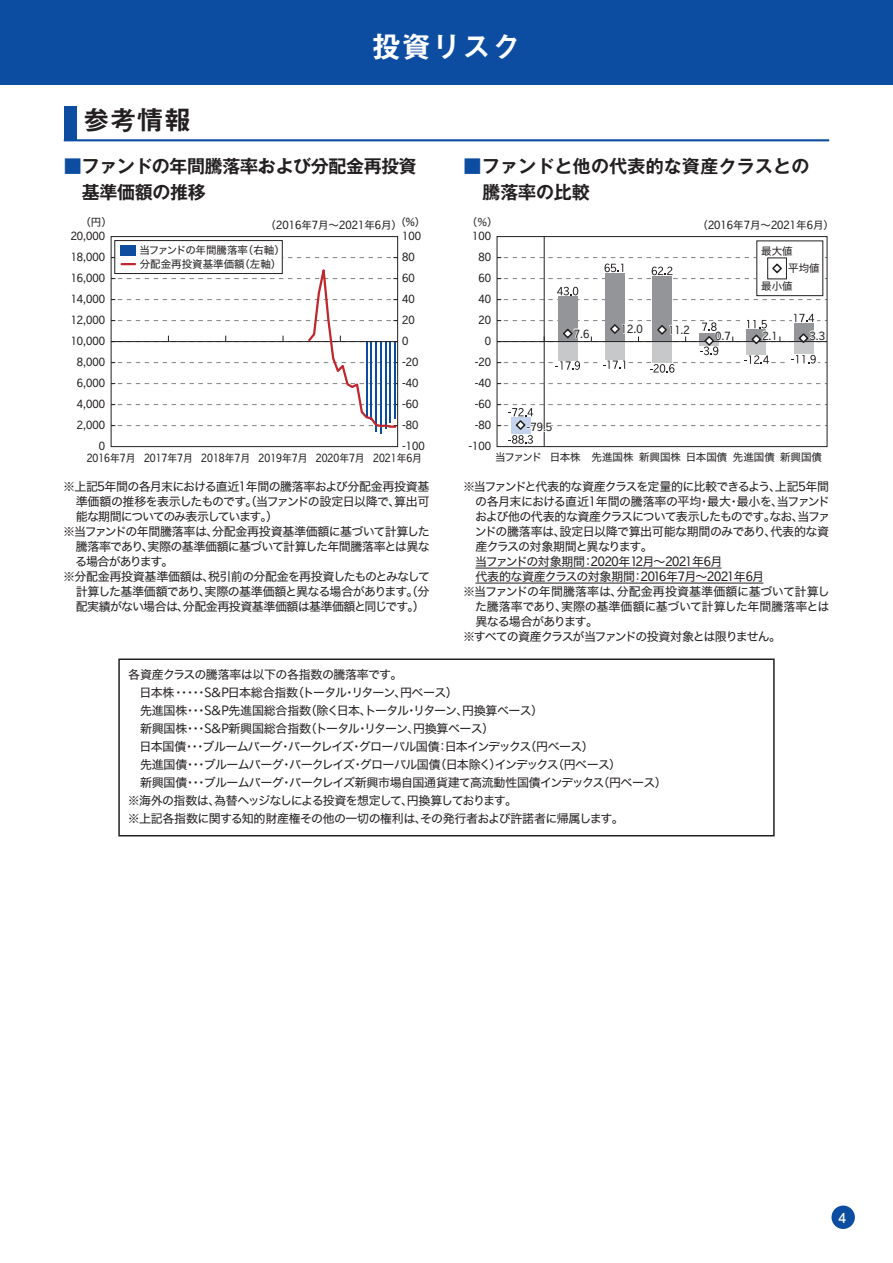
<style>
.page{position:relative;width:893px;height:1263px;background:#fff}
.page>*{position:absolute;margin:0;border:0;box-sizing:border-box;transform-origin:0 0}
.t1{font:30px "Midashi Go Pro MB31";color:#fff}
.t2{font:27px "Midashi Go Pro MB31";color:#231f20}
.t3{font:700 18px/25.5px "Gothic MB101 Pro De";letter-spacing:-.02em;color:#231f20}
.t4{font:700 18px/25.5px "Gothic MB101 Pro De";letter-spacing:.01em;color:#231f20}
.t5{font:700 13.8px "Futo Go B101 Pro";color:#fff}
.t6{font:12px/18px "Hira Kaku Std N W4";letter-spacing:-.05em;color:#231f20}
.t7{font:12px "Hira Kaku Std N W4";letter-spacing:-.09em;color:#231f20}
.t8{font:12px "Hira Kaku Std N W4";letter-spacing:-.08em;color:#231f20}
.t9{font:12px "Hira Kaku Std N W4";letter-spacing:-.005em;color:#231f20}
.t10{font:12px "Hira Kaku Std N W4";letter-spacing:-.03em;color:#231f20}
.t11{font:12px "Hira Kaku Std N W4";letter-spacing:-.085em;color:#231f20}
.t12{font:12px "Hira Kaku Std N W4";letter-spacing:-.115em;color:#231f20}
.t13{font:12px "Hira Kaku Std N W4";letter-spacing:-.11em;color:#231f20}
.t14{font:12px "Hira Kaku Std N W4";letter-spacing:-.075em;color:#231f20}
.t15{font:12px "Hira Kaku Std N W4";letter-spacing:-.095em;color:#231f20}
.t16{font:10.5px "Rakuten Global R";color:#231f20}
.t17{font:10.5px/13.5px "Hira Kaku Std N W4";color:#231f20}
.t18{font:10.5px "Rakuten Global R";color:#231f20;scale:.93 1}
.s1{color:#0d4da1}
.s2{font-family:"Hira Kaku Std N W4"}
.s3{font-family:"Rakuten Global R"}
</style>
<div class="page">
<div style="left:831px;top:1205px;width:24px;height:24px;background:#0d4da1;border-radius:50%"></div>
<div style="left:0;top:0;width:893px;height:85px;background:#0d4da1"></div>
<div style="left:64px;top:106px;width:13px;height:34px;background:#0d4da1"></div>
<svg style="left:64px;top:140px;width:13px;height:1px"></svg>
<hr style="left:77px;top:139px;width:752px;height:2px;background:#0d4da1">
<hr style="left:375px;top:342px;width:2px;height:90px;background:#0d4da1">
<hr style="left:380px;top:342px;width:2px;height:92px;background:#0d4da1">
<div style="left:111px;top:236px;width:287px;height:211px;border:1px solid #231f20"></div>
<div style="left:115px;top:240px;width:167px;height:34px;border:1px solid #231f20"></div>
<div style="left:120px;top:245px;width:16px;height:11px;background:#0d4da1"></div>
<svg style="left:111px;top:255px;width:287px;height:174px"></svg>
<svg style="left:499px;top:383px;width:326px;height:1px"></svg>
<div style="left:558px;top:296px;width:19px;height:46px;background:#939598"></div>
<div style="left:605px;top:273px;width:19px;height:69px;background:#939598"></div>
<div style="left:652px;top:276px;width:20px;height:66px;background:#939598"></div>
<hr style="left:544px;top:237px;width:1px;height:210px;background:#231f20">
<div style="left:497px;top:236px;width:330px;height:211px;border:1px solid #231f20"></div>
<svg style="left:497px;top:287px;width:330px;height:13px"></svg>
<svg style="left:497px;top:314px;width:330px;height:59px"></svg>
<svg style="left:497px;top:404px;width:330px;height:40px"></svg>
<div style="left:757px;top:241px;width:66px;height:55px;background:#fff"></div>
<div style="left:757px;top:241px;width:66px;height:55px;border:1px solid #231f20"></div>
<svg style="left:497px;top:257px;width:330px;height:22px"></svg>
<hr style="left:475px;top:568px;width:246px;height:1px;background:#231f20">
<hr style="left:475px;top:583px;width:288px;height:1px;background:#231f20">
<div style="left:118px;top:658px;width:657px;height:178px;border:2px solid #231f20"></div>
<h1 class="t1" style="left:371px;top:23px;width:151px">投資リスク</h1>
<h2 class="t2" style="left:83px;top:98px;width:109px">参考情報</h2>
<h3 class="t3" style="left:82px;top:151px;width:337px;text-indent:-18px"><span class="s1">■</span>ファンドの年間騰落率および分配金再投資基準価額の推移</h3>
<h3 class="t4" style="left:483px;top:151px;width:328px;text-indent:-19px"><span class="s1">■</span>ファンドと他の代表的な資産クラスとの騰落率の比較</h3>
<p class="t16" style="left:266px;top:218px;width:138px"><span class="s2">（</span>2016<span class="s2">年</span>7<span class="s2">月～</span>2021<span class="s2">年</span>6<span class="s2">月）</span></p>
<p class="t17" style="left:467px;top:216px;width:32px">（％）</p>
<p class="t17" style="left:81px;top:216px;width:33px">（円）</p>
<p class="t17" style="left:395px;top:216px;width:31px">（<span class="s3">%</span>）</p>
<p class="t16" style="left:697px;top:218px;width:138px"><span class="s2">（</span>2016<span class="s2">年</span>7<span class="s2">月～</span>2021<span class="s2">年</span>6<span class="s2">月）</span></p>
<p class="t16" style="left:71px;top:229px;width:36px">20,000</p>
<p class="t16" style="left:402px;top:229px;width:20px">100</p>
<p class="t16" style="left:472px;top:229px;width:20px">100</p>
<p class="t16" style="left:71px;top:250px;width:36px">18,000</p>
<p class="t16" style="left:71px;top:271px;width:36px">16,000</p>
<p class="t17" style="left:139px;top:243px;width:147px">当ファンドの年間騰落率（右軸）分配金再投資基準価額（左軸）</p>
<p class="t16" style="left:402px;top:250px;width:14px">80</p>
<p class="t16" style="left:402px;top:271px;width:14px">60</p>
<p class="t16" style="left:478px;top:250px;width:14px">80</p>
<p class="t16" style="left:478px;top:271px;width:14px">60</p>
<p class="t17" style="left:761px;top:244px;width:33px">最大値</p>
<p class="t17" style="left:761px;top:280px;width:33px">最小値</p>
<p class="t17" style="left:788px;top:262px;width:33px">平均値</p>
<p class="t16" style="left:71px;top:292px;width:36px">14,000</p>
<p class="t16" style="left:402px;top:292px;width:14px">40</p>
<p class="t16" style="left:478px;top:292px;width:14px">40</p>
<p class="t16" style="left:71px;top:313px;width:36px">12,000</p>
<p class="t16" style="left:71px;top:334px;width:36px">10,000</p>
<p class="t16" style="left:402px;top:313px;width:14px">20</p>
<p class="t16" style="left:402px;top:334px;width:8px">0</p>
<p class="t16" style="left:478px;top:313px;width:14px">20</p>
<p class="t16" style="left:485px;top:334px;width:8px">0</p>
<p class="t16" style="left:574px;top:326px;width:17px">7.6</p>
<p class="t16" style="left:621px;top:322px;width:23px">12.0</p>
<p class="t16" style="left:668px;top:323px;width:23px">11.2</p>
<p class="t16" style="left:715px;top:329px;width:17px">0.7</p>
<p class="t16" style="left:762px;top:329px;width:17px">2.1</p>
<p class="t16" style="left:809px;top:329px;width:17px">3.3</p>
<p class="t16" style="left:77px;top:355px;width:30px">8,000</p>
<p class="t16" style="left:402px;top:355px;width:18px">-20</p>
<p class="t16" style="left:475px;top:355px;width:18px">-20</p>
<p class="t16" style="left:77px;top:376px;width:30px">6,000</p>
<p class="t16" style="left:402px;top:376px;width:18px">-40</p>
<p class="t16" style="left:475px;top:376px;width:18px">-40</p>
<p class="t16" style="left:77px;top:397px;width:30px">4,000</p>
<p class="t16" style="left:402px;top:397px;width:18px">-60</p>
<p class="t16" style="left:475px;top:397px;width:18px">-60</p>
<p class="t16" style="left:77px;top:418px;width:30px">2,000</p>
<p class="t16" style="left:402px;top:418px;width:18px">-80</p>
<p class="t16" style="left:475px;top:418px;width:18px">-80</p>
<p class="t16" style="left:527px;top:420px;width:27px">-79.5</p>
<p class="t16" style="left:99px;top:439px;width:8px">0</p>
<p class="t16" style="left:402px;top:439px;width:24px">-100</p>
<p class="t18" style="left:87px;top:450px;width:362px">2016<span class="s2">年</span>7<span class="s2">月</span> 2017<span class="s2">年</span>7<span class="s2">月</span> 2018<span class="s2">年</span>7<span class="s2">月</span> 2019<span class="s2">年</span>7<span class="s2">月</span> 2020<span class="s2">年</span>7<span class="s2">月</span> 2021<span class="s2">年</span>6<span class="s2">月</span></p>
<p class="t16" style="left:468px;top:439px;width:24px">-100</p>
<p class="t17" style="left:495px;top:450px;width:329px">当ファンド 日本株 先進国株新興国株日本国債先進国債新興国債</p>
<p class="t6" style="left:63px;top:478px;width:368px">※上記<span class="s3">5</span>年間の各月末における直近<span class="s3">1</span>年間の騰落率および分配金再投資基</p>
<p class="t6" style="left:76px;top:493px;width:355px">準価額の推移を表示したものです。（当ファンドの設定日以降で、算出可</p>
<p class="t13" style="left:76px;top:508px;width:204px">能な期間についてのみ表示しています。）</p>
<p class="t6" style="left:63px;top:523px;width:368px">※当ファンドの年間騰落率は、分配金再投資基準価額に基づいて計算した</p>
<p class="t6" style="left:76px;top:538px;width:355px">騰落率であり、実際の基準価額に基づいて計算した年間騰落率とは異な</p>
<p class="t15" style="left:75px;top:553px;width:100px">る場合があります。</p>
<p class="t6" style="left:63px;top:568px;width:368px">※分配金再投資基準価額は、税引前の分配金を再投資したものとみなして</p>
<p class="t6" style="left:76px;top:583px;width:355px">計算した基準価額であり、実際の基準価額と異なる場合があります。（分</p>
<p class="t6" style="left:76px;top:598px;width:351px">配実績がない場合は、分配金再投資基準価額は基準価額と同じです。）</p>
<p class="t8" style="left:463px;top:478px;width:368px">※当ファンドと代表的な資産クラスを定量的に比較できるよう、上記<span class="s3">5</span>年間</p>
<p class="t6" style="left:475px;top:493px;width:356px">の各月末における直近<span class="s3">1</span>年間の騰落率の平均・最大・最小を、当ファンド</p>
<p class="t7" style="left:475px;top:508px;width:356px">および他の代表的な資産クラスについて表示したものです。なお、当ファ</p>
<p class="t6" style="left:475px;top:523px;width:356px">ンドの騰落率は、設定日以降で算出可能な期間のみであり、代表的な資</p>
<p class="t7" style="left:475px;top:538px;width:179px">産クラスの対象期間と異なります。</p>
<p class="t12" style="left:475px;top:553px;width:249px">当ファンドの対象期間：<span class="s3">2020</span>年<span class="s3">12</span>月～<span class="s3">2021</span>年<span class="s3">6</span>月</p>
<p class="t6" style="left:475px;top:568px;width:290px">代表的な資産クラスの対象期間：<span class="s3">2016</span>年<span class="s3">7</span>月～<span class="s3">2021</span>年<span class="s3">6</span>月</p>
<p class="t9" style="left:463px;top:583px;width:368px">※当ファンドの年間騰落率は、分配金再投資基準価額に基づいて計算し</p>
<p class="t10" style="left:475px;top:598px;width:356px">た騰落率であり、実際の基準価額に基づいて計算した年間騰落率とは</p>
<p class="t14" style="left:475px;top:613px;width:124px">異なる場合があります。</p>
<p class="t11" style="left:463px;top:628px;width:320px">※すべての資産クラスが当ファンドの投資対象とは限りません。</p>
<p class="t6" style="left:128px;top:665px;width:540px">各資産クラスの騰落率は以下の各指数の騰落率です。<br>　日本株・・・・・<span class="s3">S</span>＆<span class="s3">P</span>日本総合指数（トータル・リターン、円ベース）<br>　先進国株・・・<span class="s3">S</span>＆<span class="s3">P</span>先進国総合指数（除く日本、トータル・リターン、円換算ベース）<br>　新興国株・・・<span class="s3">S</span>＆<span class="s3">P</span>新興国総合指数（トータル・リターン、円換算ベース）<br>　日本国債・・・ブルームバーグ・バークレイズ・グローバル国債：日本インデックス（円ベース）<br>　先進国債・・・ブルームバーグ・バークレイズ・グローバル国債（日本除く）インデックス（円ベース）<br>　新興国債・・・ブルームバーグ・バークレイズ新興市場自国通貨建て高流動性国債インデックス（円ベース）※海外の指数は、為替ヘッジなしによる投資を想定して、円換算しております。<br>※上記各指数に関する知的財産権その他の一切の権利は、その発行者および許諾者に帰属します。</p>
<p class="t5" style="left:839px;top:1206px;width:9px">4</p>
</div>
